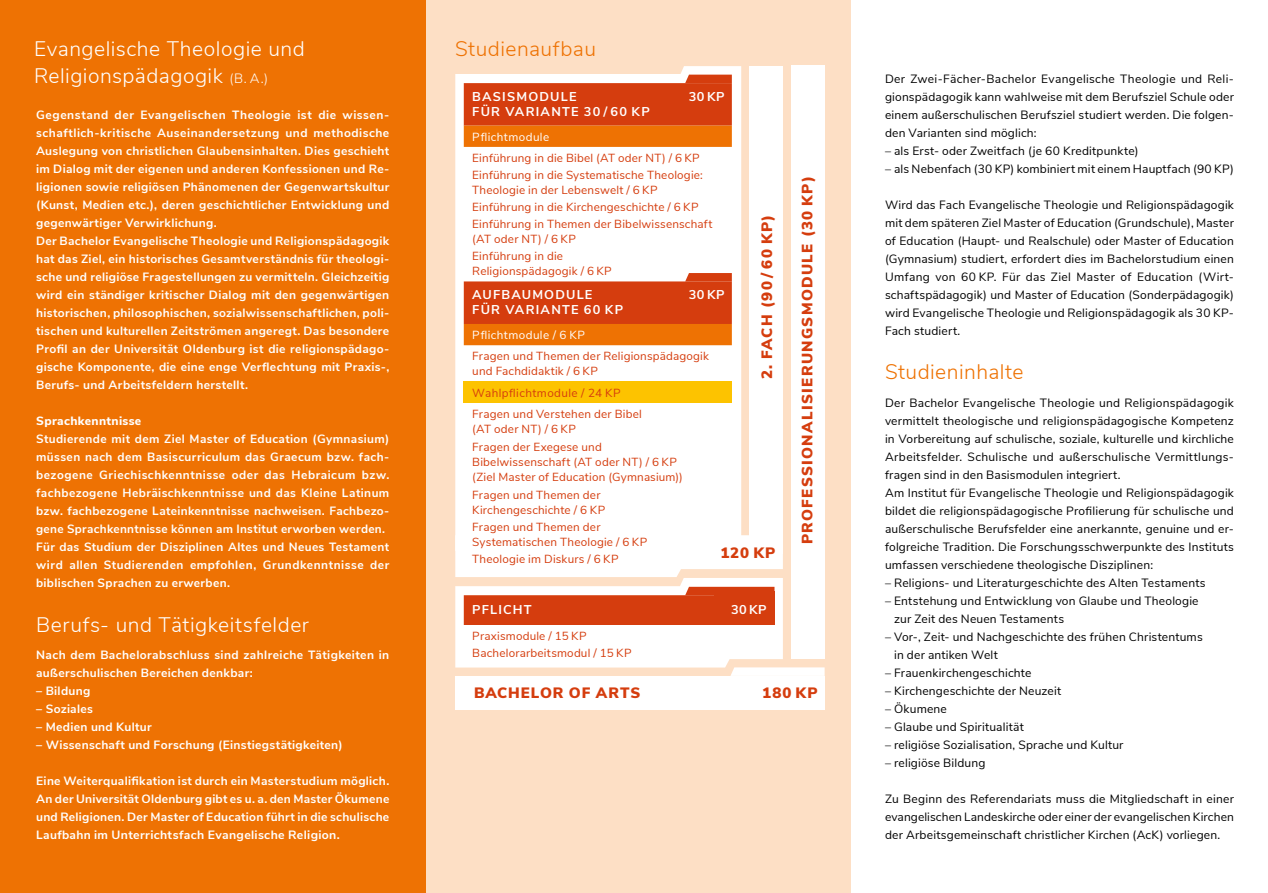
<style>
.page{position:relative;width:1268px;height:893px;background:#fff}
.page>*{position:absolute;margin:0;border:0;box-sizing:border-box;transform-origin:0 0}
.t1{font:300 21px/27px "Nunito Sans";letter-spacing:.025em;color:#fff}
.t2{font:300 21px "Nunito Sans";letter-spacing:.02em;color:#ee7203}
.t3{font:900 15px "Nunito Sans";letter-spacing:.085em;color:#d53d0e}
.t4{font:900 15px "Nunito Sans";letter-spacing:.06em;color:#d53d0e}
.t5{font:700 12.75px "Nunito Sans";letter-spacing:.095em;color:#fff}
.t6{font:12px/18px "Nunito Sans";letter-spacing:.015em;color:#000}
.t7{font:700 12px/18px "Nunito Sans";letter-spacing:.03em;color:#fff}
.t8{font:800 12px "Nunito Sans";letter-spacing:.03em;color:#fff}
.t9{font:11.7px/17px "Nunito Sans";letter-spacing:.015em;color:#d53d0e}
.t10{font:11.7px "Nunito Sans";letter-spacing:.035em;color:#fff}
.s1{font-size:13.5px}
</style>
<div class="page">
<div style="left:425px;top:0;width:425px;height:893px;background:#fddfc5"></div>
<div style="left:0;top:0;width:425px;height:893px;background:#ee7203"></div>
<svg style="left:455px;top:66px;width:286px;height:469px;background:#fef9f4"></svg>
<div style="left:791px;top:66px;width:33px;height:593px;background:#fff"></div>
<div style="left:749px;top:66px;width:33px;height:488px;background:#fff"></div>
<svg style="left:463px;top:83px;width:268px;height:452px;background:#f6d7cd"></svg>
<svg style="left:463px;top:126px;width:268px;height:219px;background:#f3be9f"></svg>
<div style="left:463px;top:382px;width:268px;height:21px;background:#fdc300"></div>
<div style="left:455px;top:676px;width:369px;height:33px;background:#fff"></div>
<svg style="left:685px;top:75px;width:46px;height:8px"></svg>
<svg style="left:685px;top:273px;width:46px;height:9px"></svg>
<svg style="left:455px;top:535px;width:369px;height:141px"></svg>
<div style="left:713px;top:591px;width:61px;height:34px;background:#d53d0e"></div>
<h1 class="t1" style="left:34px;top:34px;width:272px">Evangelische Theologie und<br>Religionspädagogik <span class="s1">(B. A.)</span></h1>
<p class="t7" style="left:36px;top:105px;width:354px">Gegenstand der Evangelischen Theologie ist die wissen&shy;schaftlich-kritische Auseinandersetzung und methodische Auslegung von christlichen Glaubensinhalten. Dies geschieht im Dialog mit der eigenen und anderen Konfessionen und Re&shy;ligionen sowie religiösen Phänomenen der Gegenwartskultur (Kunst, Medien etc.), deren geschichtlicher Entwicklung und gegenwärtiger Verwirklichung.<br>Der Bachelor Evangelische Theologie und Religionspädagogik hat das Ziel, ein historisches Gesamtverständnis für theologi&shy;sche und religiöse Fragestellungen zu vermitteln. Gleichzeitig wird ein ständiger kritischer Dialog mit den gegenwärtigen historischen, philosophischen, sozialwissenschaftlichen, poli&shy;tischen und kulturellen Zeitströmen angeregt. Das besondere Profil an der Universität Oldenburg ist die religionspädago&shy;gische Komponente, die eine enge Verflechtung mit Praxis-, Berufs- und Arbeitsfeldern herstellt.</p>
<p class="t8" style="left:36px;top:412px;width:107px">Sprachkenntnisse</p>
<p class="t7" style="left:36px;top:429px;width:354px">Studierende mit dem Ziel Master of Education (Gymnasium) müssen nach dem Basiscurriculum das Graecum bzw. fach&shy;bezogene Griechischkenntnisse oder das Hebraicum bzw. fachbezogene Hebräischkenntnisse und das Kleine Latinum bzw. fachbezogene Lateinkenntnisse nachweisen. Fachbezo&shy;gene Sprachkenntnisse können am Institut erworben werden.<br>Für das Studium der Disziplinen Altes und Neues Testament wird allen Studierenden empfohlen, Grundkenntnisse der biblischen Sprachen zu erwerben.</p>
<h1 class="t1" style="left:36px;top:610px;width:274px">Berufs- und Tätigkeitsfelder</h1>
<p class="t7" style="left:36px;top:645px;width:354px">Nach dem Bachelorabschluss sind zahlreiche Tätigkeiten in außerschulischen Bereichen denkbar:</p>
<p class="t7" style="left:36px;top:681px;width:56px">– Bildung</p>
<p class="t7" style="left:36px;top:699px;width:58px">– Soziales</p>
<p class="t7" style="left:36px;top:717px;width:117px">– Medien und Kultur</p>
<p class="t7" style="left:36px;top:735px;width:308px">– Wissenschaft und Forschung (Einstiegstätigkeiten)</p>
<p class="t7" style="left:36px;top:771px;width:354px;text-align:justify">Eine Weiterqualifikation ist durch ein Masterstudium möglich.<br>An der Universität Oldenburg gibt es u. a. den Master Ökumene und Religionen. Der Master of Education führt in die schulische Laufbahn im Unterrichtsfach Evangelische Religion.</p>
<h1 class="t2" style="left:455px;top:33px;width:142px">Studienaufbau</h1>
<p class="t5" style="left:472px;top:87px;width:106px">BASISMODULE</p>
<p class="t5" style="left:688px;top:87px;width:37px">30 KP</p>
<p class="t5" style="left:472px;top:102px;width:179px">FÜR VARIANTE 30 / 60 KP</p>
<p class="t10" style="left:472px;top:128px;width:78px">Pflichtmodule</p>
<p class="t9" style="left:472px;top:149px;width:232px">Einführung in die Bibel (AT oder NT) / 6 KP<br>Einführung in die Systematische Theologie:</p>
<p class="t9" style="left:472px;top:181px;width:241px">Theologie in der Lebenswelt / 6 KP<br>Einführung in die Kirchengeschichte / 6 KP<br>Einführung in Themen der Bibelwissenschaft</p>
<p class="t9" style="left:472px;top:230px;width:105px">(AT oder NT) / 6 KP<br>Einführung in die</p>
<p class="t9" style="left:472px;top:262px;width:141px">Religionspädagogik / 6 KP</p>
<p class="t5" style="left:472px;top:286px;width:122px">AUFBAUMODULE</p>
<p class="t5" style="left:688px;top:286px;width:37px">30 KP</p>
<p class="t5" style="left:472px;top:301px;width:152px">FÜR VARIANTE 60 KP</p>
<p class="t10" style="left:472px;top:326px;width:114px">Pflichtmodule / 6 KP</p>
<p class="t9" style="left:472px;top:348px;width:238px;line-height:15px">Fragen und Themen der Religionspädagogik und Fachdidaktik / 6 KP</p>
<p class="t9" style="left:472px;top:381px;width:171px;line-height:21.3px">Wahlpflichtmodule / 24 KP<br>Fragen und Verstehen der Bibel</p>
<p class="t9" style="left:472px;top:419px;width:131px;line-height:18px">(AT oder NT) / 6 KP<br>Fragen der Exegese und</p>
<p class="t9" style="left:472px;top:454px;width:212px;line-height:15px">Bibelwissenschaft (AT oder NT) / 6 KP (Ziel Master of Education (Gymnasium))</p>
<p class="t9" style="left:472px;top:486px;width:134px;line-height:15px">Fragen und Themen der<br>Kirchengeschichte / 6 KP</p>
<p class="t9" style="left:472px;top:518px;width:176px;line-height:15px">Fragen und Themen der<br>Systematischen Theologie / 6 KP</p>
<p class="t9" style="left:472px;top:550px;width:148px">Theologie im Diskurs / 6 KP</p>
<p class="t3" style="left:755px;top:379px;width:166px;rotate:-90deg">2. FACH (90 / 60 KP)</p>
<p class="t3" style="left:720px;top:542px;width:56px">120 KP</p>
<p class="t3" style="left:796px;top:544px;width:369px;rotate:-90deg">PROFESSIONALISIERUNGSMODULE (30 KP)</p>
<p class="t5" style="left:731px;top:601px;width:37px">30 KP</p>
<p class="t5" style="left:472px;top:601px;width:61px">PFLICHT</p>
<p class="t9" style="left:472px;top:627px;width:161px">Praxismodule / 15 KP<br>Bachelorarbeitsmodul / 15 KP</p>
<p class="t4" style="left:474px;top:682px;width:168px">BACHELOR OF ARTS</p>
<p class="t3" style="left:762px;top:682px;width:57px">180 KP</p>
<p class="t6" style="left:884px;top:69px;width:350px">Der Zwei-Fächer-Bachelor Evangelische Theologie und Reli&shy;gionspädagogik kann wahlweise mit dem Berufsziel Schule oder einem außerschulischen Berufsziel studiert werden. Die folgen&shy;den Varianten sind möglich:</p>
<p class="t6" style="left:884px;top:141px;width:255px">– als Erst- oder Zweitfach (je 60 Kreditpunkte)</p>
<p class="t6" style="left:884px;top:159px;width:350px">– als Nebenfach (30 KP) kombiniert mit einem Hauptfach (90 KP)</p>
<p class="t6" style="left:884px;top:195px;width:350px;text-align:justify">Wird das Fach Evangelische Theologie und Religionspädagogik mit dem späteren Ziel Master of Education (Grundschule), Master of Education (Haupt- und Realschule) oder Master of Education (Gymnasium) studiert, erfordert dies im Bachelorstudium einen Umfang von 60 KP. Für das Ziel Master of Education (Wirt&shy;schaftspädagogik) und Master of Education (Sonderpädagogik) wird Evangelische Theologie und Religionspädagogik als 30 KP-Fach studiert.</p>
<h1 class="t2" style="left:884px;top:356px;width:140px">Studieninhalte</h1>
<p class="t6" style="left:884px;top:393px;width:350px">Der Bachelor Evangelische Theologie und Religionspädagogik vermittelt theologische und religionspädagogische Kompetenz in Vorbereitung auf schulische, soziale, kulturelle und kirchliche Arbeitsfelder. Schulische und außerschulische Vermittlungs&shy;fragen sind in den Basismodulen integriert.<br>Am Institut für Evangelische Theologie und Religionspädagogik bildet die religionspädagogische Profilierung für schulische und außerschulische Berufsfelder eine anerkannte, genuine und er&shy;folgreiche Tradition. Die Forschungsschwerpunkte des Instituts umfassen verschiedene theologische Disziplinen:</p>
<p class="t6" style="left:884px;top:573px;width:322px">– Religions- und Literaturgeschichte des Alten Testaments</p>
<p class="t6" style="left:894px;top:591px;width:306px;text-indent:-9px">– Entstehung und Entwicklung von Glaube und Theologie zur Zeit des Neuen Testaments</p>
<p class="t6" style="left:894px;top:627px;width:310px;text-indent:-9px">– Vor-, Zeit- und Nachgeschichte des frühen Christentums in der antiken Welt</p>
<p class="t6" style="left:884px;top:663px;width:148px">– Frauenkirchengeschichte</p>
<p class="t6" style="left:884px;top:681px;width:177px">– Kirchengeschichte der Neuzeit</p>
<p class="t6" style="left:884px;top:699px;width:63px">– Ökumene</p>
<p class="t6" style="left:884px;top:717px;width:140px">– Glaube und Spiritualität</p>
<p class="t6" style="left:884px;top:735px;width:240px">– religiöse Sozialisation, Sprache und Kultur</p>
<p class="t6" style="left:884px;top:753px;width:102px">– religiöse Bildung</p>
<p class="t6" style="left:884px;top:789px;width:350px;text-align:justify">Zu Beginn des Referendariats muss die Mitgliedschaft in einer evangelischen Landeskirche oder einer der evangelischen Kirchen der Arbeitsgemeinschaft christlicher Kirchen (AcK) vorliegen.</p>
</div>
